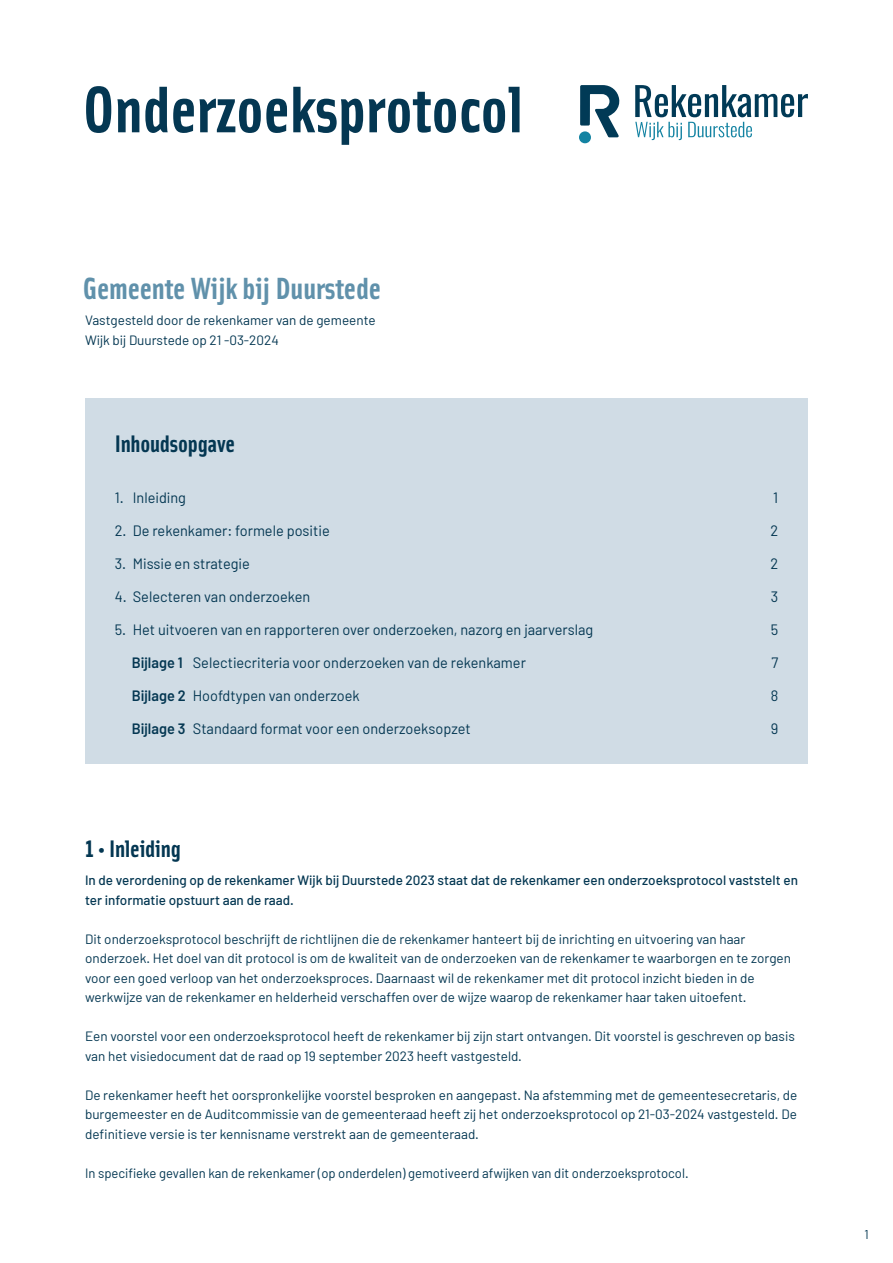
<style>
.page{position:relative;width:893px;height:1263px;background:#fff}
.page>*{position:absolute;margin:0;border:0;box-sizing:border-box;transform-origin:0 0}
.t1{font:700 66px "Solex OT";color:#043752}
.t2{font:700 30.75px "Solex OT";letter-spacing:-.005em;color:#6091ab}
.t3{font:700 24px "Solex OT";letter-spacing:-.01em;color:#043752}
.t4{font:15px "Barlow";color:#043752}
.t5{font:13.5px/19.5px "Barlow";color:#043752}
.t6{font:500 13.5px/19.5px "Barlow";color:#043752}
.t7{font:12.75px "Barlow";color:#043752}
.s1{font-weight:600}
</style>
<div class="page">
<div style="left:85px;top:398px;width:723px;height:365px;background:#d0dce5"></div>
<svg style="left:580px;top:85px;width:40px;height:52px"></svg>
<div style="left:579px;top:131px;width:12px;height:12px;background:#1383a2;border-radius:50%"></div>
<svg style="left:635px;top:85px;width:173px;height:55px"></svg>
<h1 class="t1" style="left:83px;top:66px;width:442px">Onderzoeksprotocol</h1>
<h2 class="t2" style="left:83px;top:268px;width:300px">Gemeente Wijk bij Duurstede</h2>
<p class="t5" style="left:85px;top:310px;width:292px">Vastgesteld door de rekenkamer van de gemeente<br>Wijk bij Duurstede op 21 -03-2024</p>
<h3 class="t3" style="left:115px;top:428px;width:122px">Inhoudsopgave</h3>
<p class="t4" style="left:115px;top:488px;width:73px">1. Inleiding</p>
<p class="t4" style="left:773px;top:488px;width:6px">1</p>
<p class="t4" style="left:115px;top:521px;width:216px">2. De rekenkamer: formele positie</p>
<p class="t4" style="left:770px;top:521px;width:9px">2</p>
<p class="t4" style="left:115px;top:554px;width:137px">3. Missie en strategie</p>
<p class="t4" style="left:770px;top:554px;width:9px">2</p>
<p class="t4" style="left:115px;top:587px;width:197px">4. Selecteren van onderzoeken</p>
<p class="t4" style="left:771px;top:587px;width:9px">3</p>
<p class="t4" style="left:115px;top:620px;width:480px">5. Het uitvoeren van en rapporteren over onderzoeken, nazorg en jaarverslag</p>
<p class="t4" style="left:771px;top:620px;width:9px">5</p>
<p class="t4" style="left:132px;top:653px;width:396px"><span class="s1">Bijlage 1</span> Selectiecriteria voor onderzoeken van de rekenkamer</p>
<p class="t4" style="left:771px;top:653px;width:8px">7</p>
<p class="t4" style="left:132px;top:686px;width:229px"><span class="s1">Bijlage 2</span> Hoofdtypen van onderzoek</p>
<p class="t4" style="left:771px;top:686px;width:9px">8</p>
<p class="t4" style="left:132px;top:719px;width:340px"><span class="s1">Bijlage 3</span> Standaard format voor een onderzoeksopzet</p>
<p class="t4" style="left:771px;top:719px;width:9px">9</p>
<h3 class="t3" style="left:85px;top:833px;width:97px">1 • Inleiding</h3>
<p class="t6" style="left:85px;top:870px;width:714px">In de verordening op de rekenkamer Wijk bij Duurstede 2023 staat dat de rekenkamer een onderzoeksprotocol vaststelt en ter informatie opstuurt aan de raad.</p>
<p class="t5" style="left:85px;top:929px;width:707px">Dit onderzoeksprotocol beschrijft de richtlijnen die de rekenkamer hanteert bij de inrichting en uitvoering van haar onderzoek. Het doel van dit protocol is om de kwaliteit van de onderzoeken van de rekenkamer te waarborgen en te zorgen voor een goed verloop van het onderzoeksproces. Daarnaast wil de rekenkamer met dit protocol inzicht bieden in de werkwijze van de rekenkamer en helderheid verschaffen over de wijze waarop de rekenkamer haar taken uitoefent.</p>
<p class="t5" style="left:85px;top:1026px;width:711px">Een voorstel voor een onderzoeksprotocol heeft de rekenkamer bij zijn start ontvangen. Dit voorstel is geschreven op basis van het visiedocument dat de raad op 19 september 2023 heeft vastgesteld.</p>
<p class="t5" style="left:85px;top:1085px;width:714px;text-align:justify">De rekenkamer heeft het oorspronkelijke voorstel besproken en aangepast. Na afstemming met de gemeentesecretaris, de burgemeester en de Auditcommissie van de gemeenteraad heeft zij het onderzoeksprotocol op 21-03-2024 vastgesteld. De definitieve versie is ter kennisname verstrekt aan de gemeenteraad.</p>
<p class="t5" style="left:85px;top:1163px;width:605px">In specifieke gevallen kan de rekenkamer (op onderdelen) gemotiveerd afwijken van dit onderzoeksprotocol.</p>
<p class="t7" style="left:864px;top:1226px;width:6px">1</p>
</div>
